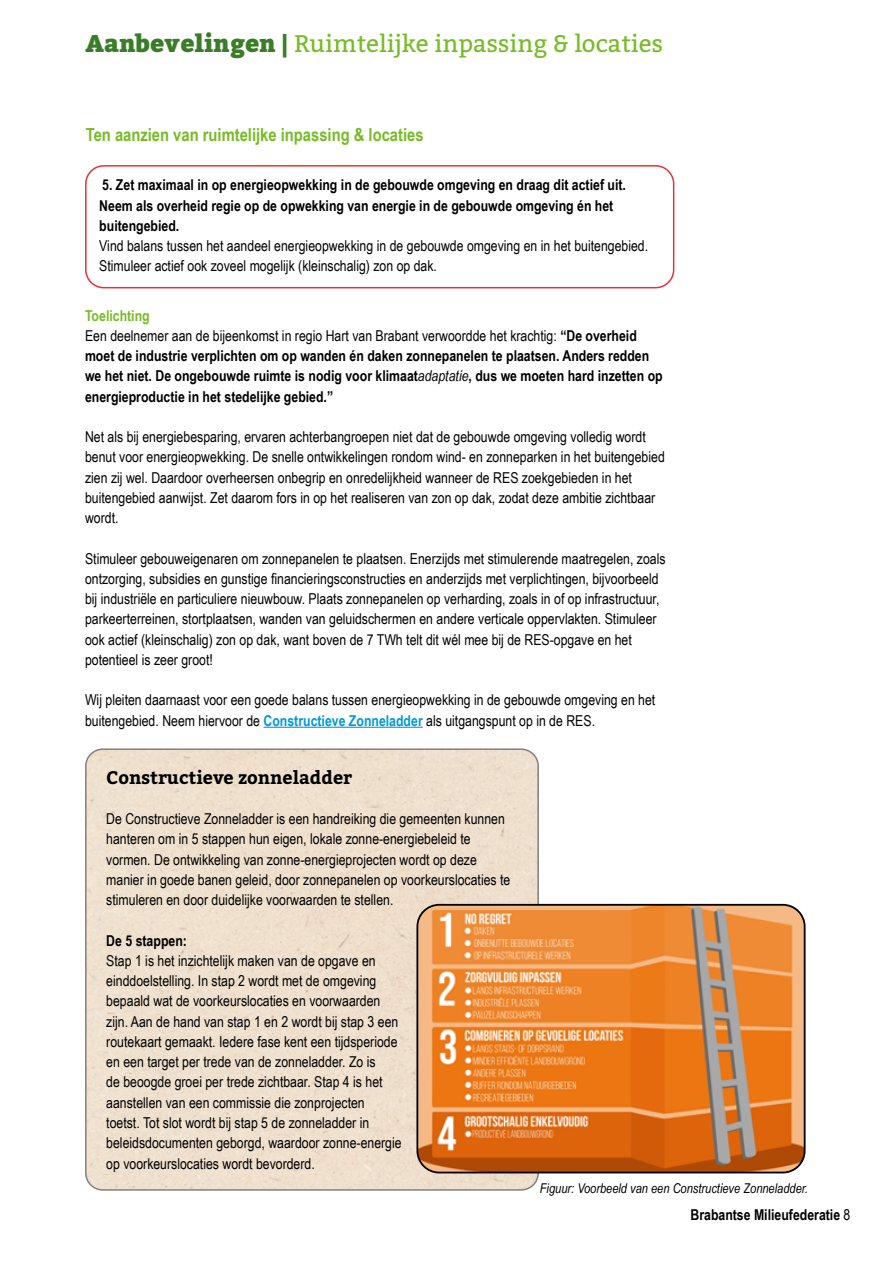
<style>
.page{position:relative;width:893px;height:1263px;background:#fff}
.page>*{position:absolute;margin:0;border:0;box-sizing:border-box;transform-origin:0 0}
.t1{font:24px "Bitter";color:#76bc25}
.t2{font:700 18px "Arial Narrow";color:#76bc25}
.t3{font:700 18px "Bitter";color:#000}
.t4{font:15px/20.2px "Arial Narrow";color:#000}
.t5{font:700 15px/20.2px "Arial Narrow";color:#000}
.t6{font:italic 13.5px "Arial Narrow";color:#000}
.s1{font-weight:900;color:#3a7d28}
.s2{color:#76bc25}
.s3{font-weight:400}
.s4{font-weight:400;font-style:italic}
.s5{font-weight:700;color:#0098d8}
</style>
<div class="page">
<div style="left:85px;top:165px;width:589px;height:123px;border:2px solid #e73039;border-radius:18px"></div>
<hr style="left:264px;top:727px;width:159px;height:1px;background:#0098d8">
<div style="left:88px;top:751px;width:448px;height:437px;background:#efe0cd"></div>
<div style="left:85px;top:748px;width:454px;height:443px;border:2px solid #000;border-radius:17px"></div>
<img style="left:417px;top:905px;width:386px;height:267px">
<div style="left:416px;top:904px;width:390px;height:269px;border:2px solid #000;border-radius:22px"></div>
<h1 class="t1" style="left:85px;top:28px;width:580px"><span class="s1">Aanbevelingen |</span> Ruimtelijke inpassing &amp; locaties</h1>
<p class="t2" style="left:86px;top:121px;width:339px">Ten aanzien van ruimtelijke inpassing &amp; locaties</p>
<p class="t5" style="left:99px;top:174px;width:528px">5. Zet maximaal in op energieopwekking in de gebouwde omgeving en draag dit actief uit.<br>Neem als overheid regie op de opwekking van energie in de gebouwde omgeving én het buitengebied.</p>
<p class="t4" style="left:99px;top:235px;width:550px">Vind balans tussen het aandeel energieopwekking in de gebouwde omgeving en in het buitengebied.<br>Stimuleer actief ook zoveel mogelijk (kleinschalig) zon op dak.</p>
<p class="t5" style="left:85px;top:304px;width:579px"><span class="s2">Toelichting<br></span><span class="s3">Een deelnemer aan de bijeenkomst in regio Hart van Brabant verwoordde het krachtig:</span> “De overheid moet de industrie verplichten om op wanden én daken zonnepanelen te plaatsen. Anders redden we het niet. De ongebouwde ruimte is nodig voor klimaat<span class="s4">adaptatie</span>, dus we moeten hard inzetten op energieproductie in het stedelijke gebied.”</p>
<p class="t4" style="left:85px;top:426px;width:581px">Net als bij energiebesparing, ervaren achterbangroepen niet dat de gebouwde omgeving volledig wordt benut voor energieopwekking. De snelle ontwikkelingen rondom wind- en zonneparken in het buitengebied zien zij wel. Daardoor overheersen onbegrip en onredelijkheid wanneer de RES zoekgebieden in het buitengebied aanwijst. Zet daarom fors in op het realiseren van zon op dak, zodat deze ambitie zichtbaar wordt.</p>
<p class="t4" style="left:85px;top:548px;width:582px">Stimuleer gebouweigenaren om zonnepanelen te plaatsen. Enerzijds met stimulerende maatregelen, zoals ontzorging, subsidies en gunstige financieringsconstructies en anderzijds met verplichtingen, bijvoorbeeld bij industriële en particuliere nieuwbouw. Plaats zonnepanelen op verharding, zoals in of op infrastructuur, parkeerterreinen, stortplaatsen, wanden van geluidschermen en andere verticale oppervlakten. Stimuleer ook actief (kleinschalig) zon op dak, want boven de 7 TWh telt dit wél mee bij de RES-opgave en het potentieel is zeer groot!</p>
<p class="t4" style="left:85px;top:689px;width:572px">Wij pleiten daarnaast voor een goede balans tussen energieopwekking in de gebouwde omgeving en het buitengebied. Neem hiervoor de <span class="s5">Constructieve Zonneladder</span> als uitgangspunt op in de RES.</p>
<p class="t3" style="left:106px;top:765px;width:247px">Constructieve zonneladder</p>
<p class="t4" style="left:106px;top:808px;width:406px">De Constructieve Zonneladder is een handreiking die gemeenten kunnen hanteren om in 5 stappen hun eigen, lokale zonne-energiebeleid te vormen. De ontwikkeling van zonne-energieprojecten wordt op deze manier in goede banen geleid, door zonnepanelen op voorkeurslocaties te stimuleren en door duidelijke voorwaarden te stellen.</p>
<p class="t5" style="left:106px;top:929px;width:82px">De 5 stappen:</p>
<p class="t4" style="left:106px;top:950px;width:297px">Stap 1 is het inzichtelijk maken van de opgave en einddoelstelling. In stap 2 wordt met de omgeving bepaald wat de voorkeurslocaties en voorwaarden zijn. Aan de hand van stap 1 en 2 wordt bij stap 3 een routekaart gemaakt. Iedere fase kent een tijdsperiode en een target per trede van de zonneladder. Zo is<br>de beoogde groei per trede zichtbaar. Stap 4 is het aanstellen van een commissie die zonprojecten toetst. Tot slot wordt bij stap 5 de zonneladder in beleidsdocumenten geborgd, waardoor zonne-energie op voorkeurslocaties wordt bevorderd.</p>
<p class="t6" style="left:540px;top:1179px;width:270px">Figuur: Voorbeeld van een Constructieve Zonneladder.</p>
<p class="t5" style="left:690px;top:1204px;width:161px">Brabantse Milieufederatie <span class="s3">8</span></p>
</div>
